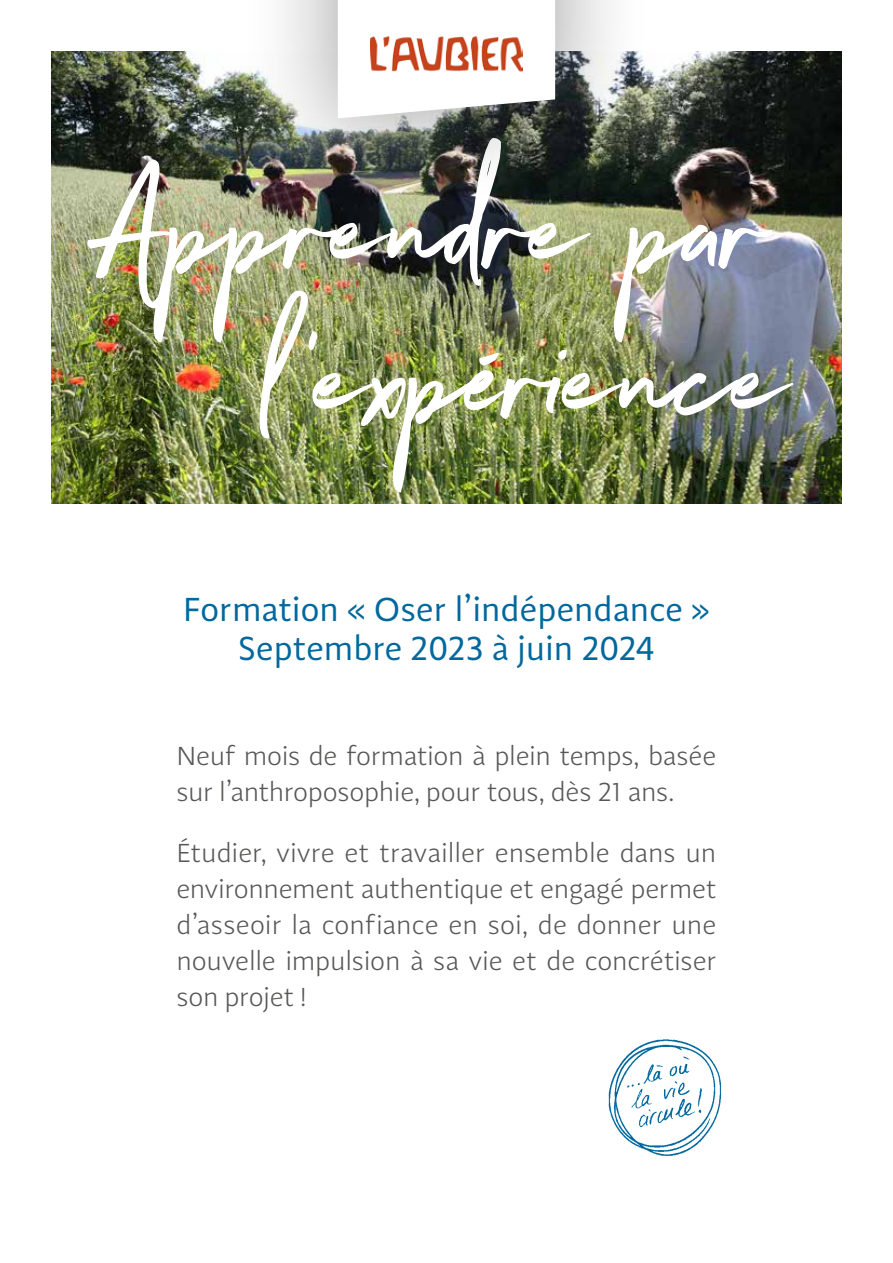
<style>
.page{position:relative;width:893px;height:1263px;background:#fff}
.page>*{position:absolute;margin:0;border:0;box-sizing:border-box;transform-origin:0 0}
.t1{font:156.6px/150px "Northwell Clean Alt";letter-spacing:.02em;color:#fff;text-align:right}
.t2{font:34.5px/39px "Adagio Sans";letter-spacing:-.015em;color:#00689d;text-align:center}
.t3{font:300 27px/36px "Adagio Sans";letter-spacing:-.01em;color:#575756}
</style>
<div class="page">
<img style="left:51px;top:51px;width:791px;height:453px">
<img style="left:88px;top:137px;width:711px;height:356px">
<div style="left:240px;top:0;width:412px;height:212px;background:#000;opacity:.33"></div>
<svg style="left:338px;top:0;width:217px;height:118px"></svg>
<img style="left:371px;top:36px;width:151px;height:37px">
<img style="left:608px;top:1039px;width:114px;height:117px">
<h1 class="t1" style="left:103px;top:131px;width:689px">Apprendre par l’expérience</h1>
<p class="t2" style="left:183px;top:590px;width:529px">Formation « Oser l’indépendance »<br>Septembre 2023 à juin 2024</p>
<p class="t3" style="left:176px;top:738px;width:541px">Neuf mois de formation à plein temps, basée sur l’anthroposophie, pour tous, dès 21 ans.</p>
<p class="t3" style="left:176px;top:835px;width:542px;text-align:justify">Étudier, vivre et travailler ensemble dans un environnement authentique et engagé permet d’asseoir la confiance en soi, de donner une nouvelle impulsion à sa vie et de concrétiser son projet !</p>
</div>
